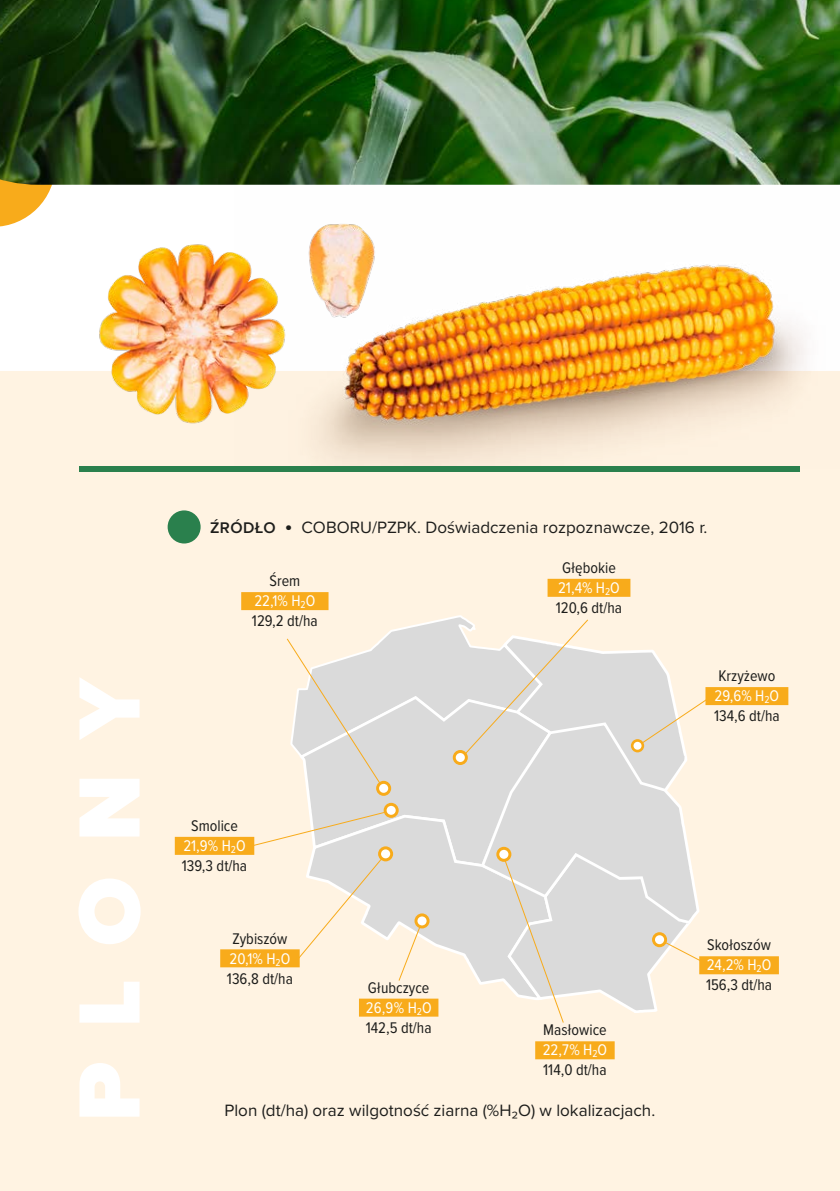
<style>
.page{position:relative;width:840px;height:1191px;background:#fff}
.page>*{position:absolute;margin:0;border:0;box-sizing:border-box;transform-origin:0 0}
.t1{font:900 90px "Proxima Nova";letter-spacing:.385em;color:#fff}
.t2{font:17px "Proxima Nova";color:#1d1d1b}
.t3{font:16px/20px "Proxima Nova Cond";color:#1d1d1b;text-align:center}
.s1{font-weight:600;font-size:16px}
.s2{font-family:"Calibri";font-weight:300}
.s3{color:#fff}
</style>
<div class="page">
<div style="left:0;top:371px;width:839px;height:820px;background:#fff3e2"></div>
<svg style="left:0;top:185px;width:52px;height:42px"></svg>
<img style="left:0;top:0;width:839px;height:185px">
<div style="left:167px;top:510px;width:33px;height:33px;background:#2a804d;border-radius:50%"></div>
<svg style="left:297px;top:795px;width:182px;height:62px;background:#dddcda"></svg>
<svg style="left:305px;top:813px;width:198px;height:189px;background:#e8e3dd"></svg>
<svg style="left:479px;top:795px;width:220px;height:130px;background:#dddcdb"></svg>
<svg style="left:378px;top:846px;width:15px;height:15px"></svg>
<div style="left:381px;top:849px;width:9px;height:9px;background:#fff;border-radius:50%"></div>
<svg style="left:383px;top:803px;width:15px;height:15px"></svg>
<div style="left:386px;top:806px;width:9px;height:9px;background:#fff;border-radius:50%"></div>
<svg style="left:496px;top:847px;width:15px;height:15px"></svg>
<div style="left:499px;top:850px;width:9px;height:8px;background:#fff;border-radius:50%"></div>
<svg style="left:414px;top:913px;width:15px;height:15px"></svg>
<div style="left:417px;top:916px;width:9px;height:9px;background:#fff;border-radius:50%"></div>
<div style="left:698px;top:956px;width:80px;height:18px;background:#f8ab1b"></div>
<div style="left:175px;top:837px;width:79px;height:18px;background:#f8ab1b"></div>
<div style="left:220px;top:949px;width:79px;height:18px;background:#f8ab1b"></div>
<svg style="left:252px;top:811px;width:134px;height:35px;background:#ece5d9"></svg>
<div style="left:241px;top:592px;width:87px;height:18px;background:#f8ab1b"></div>
<div style="left:547px;top:579px;width:83px;height:18px;background:#f8ab1b"></div>
<div style="left:705px;top:687px;width:82px;height:18px;background:#f8ab1b"></div>
<svg style="left:285px;top:615px;width:424px;height:180px;background:#e5e1db"></svg>
<div style="left:535px;top:1041px;width:79px;height:18px;background:#f8ab1b"></div>
<div style="left:359px;top:998px;width:79px;height:18px;background:#f8ab1b"></div>
<svg style="left:503px;top:851px;width:200px;height:172px;background:#e4e1db"></svg>
<svg style="left:397px;top:925px;width:24px;height:57px"></svg>
<svg style="left:297px;top:857px;width:86px;height:103px;background:#f3eadc"></svg>
<img style="left:234px;top:124px;width:605px;height:345px">
<img style="left:88px;top:230px;width:208px;height:207px">
<img style="left:300px;top:210px;width:80px;height:117px">
<div style="left:79px;top:466px;width:720px;height:5px;background:#2a804d"></div>
<h1 class="t1" style="left:42px;top:1121px;width:447px;rotate:-90deg">PLONY</h1>
<p class="t2" style="left:210px;top:515px;width:498px"><span class="s1">ŹRÓDŁO</span> <span class="s2">•</span> COBORU/PZPK. Doświadczenia rozpoznawcze, 2016 r.</p>
<p class="t3" style="left:252px;top:570px;width:67px">Śrem<br><span class="s3">22,1% H</span><sub>2</sub><span class="s3">O<br></span>129,2 dt/ha</p>
<p class="t3" style="left:555px;top:557px;width:68px">Głębokie<br><span class="s3">21,4% H</span><sub>2</sub><span class="s3">O<br></span>120,6 dt/ha</p>
<p class="t3" style="left:182px;top:815px;width:67px">Smolice<br><span class="s3">21,9% H</span><sub>2</sub><span class="s3">O<br></span>139,3 dt/ha</p>
<p class="t3" style="left:227px;top:927px;width:67px">Zybiszów<br><span class="s3">20,1% H</span><sub>2</sub><span class="s3">O<br></span>136,8 dt/ha</p>
<p class="t3" style="left:365px;top:976px;width:67px;text-align:left">Głubczyce<br><span class="s3">26,9% H</span><sub>2</sub><span class="s3">O<br></span>142,5 dt/ha</p>
<p class="t3" style="left:542px;top:1019px;width:66px;text-align:justify">Masłowice <span class="s3">22,7% H</span><sub>2</sub><span class="s3">O </span>114,0 dt/ha</p>
<p class="t2" style="left:224px;top:1098px;width:432px">Plon (dt/ha) oraz wilgotność ziarna (%H2O) w lokalizacjach.</p>
<p class="t3" style="left:713px;top:665px;width:67px;text-align:left">Krzyżewo<br><span class="s3">29,6% H</span><sub>2</sub><span class="s3">O<br></span>134,6 dt/ha</p>
<p class="t3" style="left:705px;top:934px;width:67px;text-align:justify">Skołoszów <span class="s3">24,2% H</span><sub>2</sub><span class="s3">O </span>156,3 dt/ha</p>
</div>
